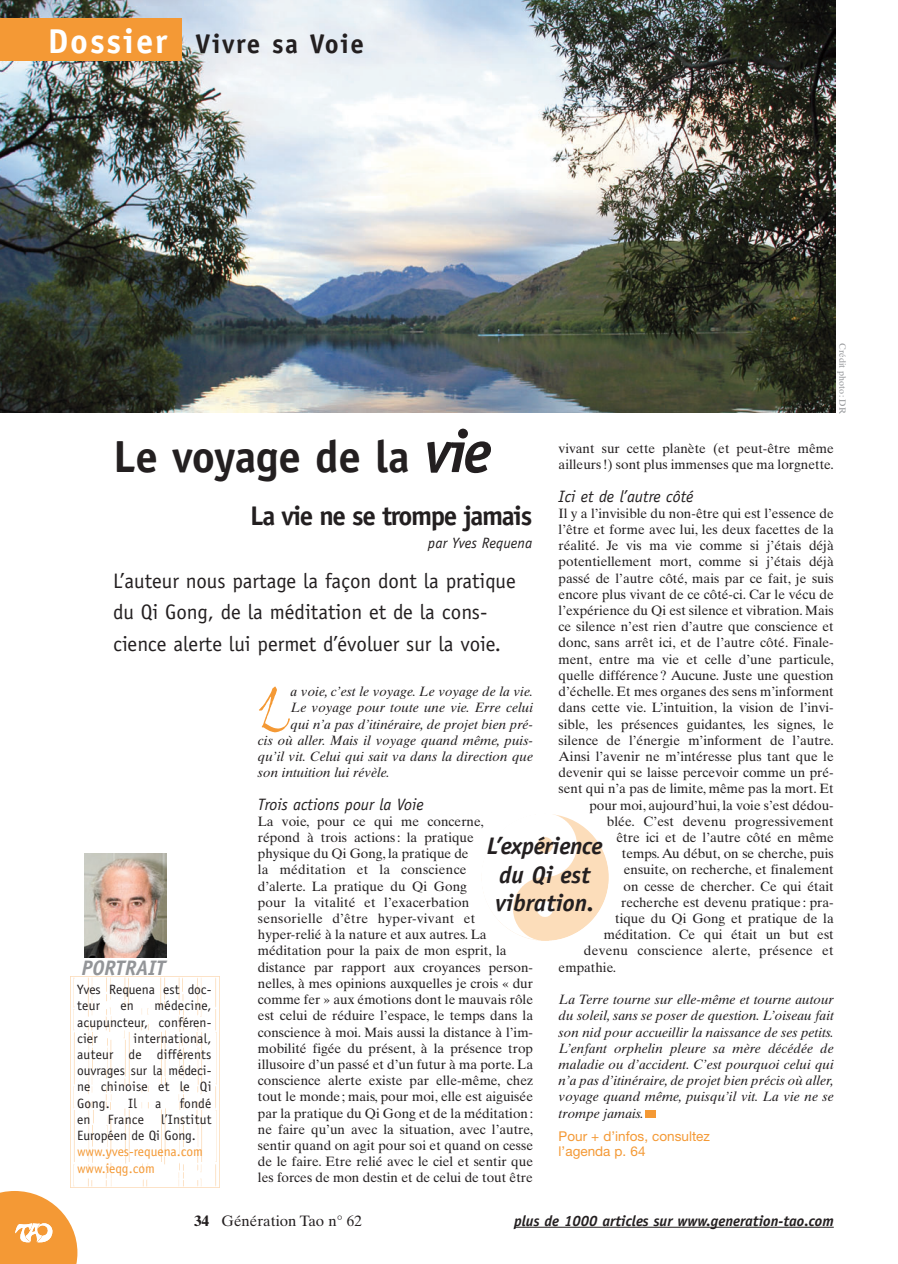
<style>
.page{position:relative;width:898px;height:1264px;background:#fff}
.page>*{position:absolute;margin:0;border:0;box-sizing:border-box;transform-origin:0 0}
.t1{font:61.95px "Bergell Plain";color:#f49935}
.t2{font:700 45px "Officina Sans";letter-spacing:-.005em;color:#231f20}
.t3{font:700 27px "Officina Sans";letter-spacing:-.05em;color:#231f20}
.t4{font:700 27px "Officina Sans";letter-spacing:.055em;color:#231f20}
.t5{font:italic 700 24px/28.8px "Officina Sans";color:#231f20;text-align:center}
.t6{font:21px/31.5px "Officina Sans";color:#231f20}
.t7{font:italic 700 21px "Officina Sans";color:#939598}
.t8{font:italic 16.5px "Officina Sans";color:#231f20}
.t9{font:italic 700 15px "Officina Sans";color:#231f20}
.t10{font:15px "Times Ten";color:#231f20}
.t11{font:italic 15px "Officina Sans";color:#231f20}
.t12{font:13.5px/16.2px "Times Ten";color:#231f20}
.t13{font:italic 13.5px/16.2px "Times Ten";color:#231f20;text-align:justify}
.t14{font:13.5px/16.2px "Officina Sans";letter-spacing:.01em;color:#231f20}
.t15{font:13.5px/15px "Helvetica Neue";color:#f49935}
.t16{font:13.5px "Times Ten";letter-spacing:.02em;color:#231f20}
.t17{font:13.5px/16.2px "Officina Sans";color:#f49935}
.t18{font:9px "Times Ten";color:#939598}
.s1{font-size:34.5px;color:#fff}
.s2{font-style:italic;font-size:60px}
.s3{font-weight:700}
</style>
<div class="page">
<hr style="left:513px;top:1226px;width:320px;height:1px;background:#231f20">
<img style="left:0;top:0;width:834px;height:412px">
<svg style="left:0;top:1191px;width:77px;height:72px"></svg>
<div style="left:645px;top:1110px;width:10px;height:7px;background:#f49935"></div>
<img style="left:70px;top:976px;width:149px;height:210px">
<img style="left:84px;top:853px;width:82px;height:103px">
<div style="left:0;top:18px;width:182px;height:43px;background:#f49935"></div>
<img style="left:481px;top:813px;width:127px;height:127px;border-radius:50%">
<h3 class="t4" style="left:48px;top:33px;width:317px"><span class="s1">Dossier</span> Vivre sa Voie</h3>
<p class="t18" style="left:845px;top:343px;width:72px;rotate:90deg">Crédit photo : DR</p>
<h2 class="t2" style="left:113px;top:439px;width:379px">Le voyage de la <span class="s2">vie</span></h2>
<p class="t12" style="left:558px;top:441px;width:276px">vivant sur cette planète (et peut-être même ailleurs !) sont plus immenses que ma lorgnette.</p>
<p class="t8" style="left:558px;top:489px;width:136px">Ici et de l’autre côté</p>
<p class="t12" style="left:558px;top:506px;width:276px">Il y a l’invisible du non-être qui est l’essence de</p>
<p class="t12" style="left:558px;top:522px;width:276px">l’être et forme avec lui, les deux facettes de la</p>
<p class="t12" style="left:558px;top:538px;width:276px">réalité. Je vis ma vie comme si j’étais déjà</p>
<p class="t12" style="left:558px;top:555px;width:276px">potentiellement mort, comme si j’étais déjà</p>
<p class="t12" style="left:558px;top:571px;width:276px">passé de l’autre côté, mais par ce fait, je suis</p>
<p class="t12" style="left:558px;top:587px;width:276px">encore plus vivant de ce côté-ci. Car le vécu de</p>
<p class="t12" style="left:558px;top:603px;width:276px">l’expérience du Qi est silence et vibration. Mais</p>
<p class="t12" style="left:558px;top:619px;width:276px">ce silence n’est rien d’autre que conscience et</p>
<p class="t12" style="left:558px;top:636px;width:276px">donc, sans arrêt ici, et de l’autre côté. Finale-</p>
<p class="t12" style="left:558px;top:652px;width:276px">ment, entre ma vie et celle d’une particule,</p>
<p class="t12" style="left:558px;top:668px;width:276px">quelle différence ? Aucune. Juste une question</p>
<p class="t12" style="left:558px;top:684px;width:276px">d’échelle. Et mes organes des sens m’informent</p>
<p class="t12" style="left:558px;top:700px;width:276px">dans cette vie. L’intuition, la vision de l’invi-</p>
<p class="t12" style="left:558px;top:717px;width:276px">sible, les présences guidantes, les signes, le</p>
<p class="t12" style="left:558px;top:733px;width:276px">silence de l’énergie m’informent de l’autre.</p>
<p class="t12" style="left:558px;top:749px;width:276px">Ainsi l’avenir ne m’intéresse plus tant que le</p>
<p class="t12" style="left:558px;top:765px;width:276px">devenir qui se laisse percevoir comme un pré-</p>
<p class="t12" style="left:558px;top:781px;width:276px">sent qui n’a pas de limite, même pas la mort. Et</p>
<p class="t12" style="left:589px;top:798px;width:246px">pour moi, aujourd’hui, la voie s’est dédou-</p>
<p class="t12" style="left:606px;top:814px;width:228px">blée. C’est devenu progressivement</p>
<p class="t12" style="left:616px;top:830px;width:219px">être ici et de l’autre côté en même</p>
<p class="t12" style="left:621px;top:846px;width:213px">temps. Au début, on se cherche, puis</p>
<p class="t12" style="left:623px;top:862px;width:211px">ensuite, on recherche, et finalement</p>
<p class="t12" style="left:623px;top:879px;width:212px">on cesse de chercher. Ce qui était</p>
<p class="t12" style="left:620px;top:895px;width:214px">recherche est devenu pratique : pra-</p>
<p class="t12" style="left:615px;top:911px;width:220px">tique du Qi Gong et pratique de la</p>
<p class="t12" style="left:603px;top:927px;width:231px">méditation. Ce qui était un but est</p>
<p class="t16" style="left:583px;top:945px;width:251px">devenu conscience alerte, présence et</p>
<p class="t12" style="left:558px;top:960px;width:59px">empathie.</p>
<p class="t13" style="left:558px;top:992px;width:276px">La Terre tourne sur elle-même et tourne autour du soleil, sans se poser de question. L’oiseau fait son nid pour accueillir la naissance de ses petits.<br>L’enfant orphelin pleure sa mère décédée de maladie ou d’accident. C’est pourquoi celui qui n’a pas d’itinéraire, de projet bien précis où aller, voyage quand même, puisqu’il vit. La vie ne se trompe jamais.</p>
<p class="t15" style="left:558px;top:1129px;width:153px">Pour + d’infos, consultez l’agenda p. 64</p>
<h3 class="t3" style="left:250px;top:505px;width:283px">La vie ne se trompe jamais</h3>
<p class="t11" style="left:428px;top:537px;width:105px">par Yves Requena</p>
<h3 class="t6" style="left:113px;top:566px;width:404px">L’auteur nous partage la façon dont la pratique du Qi Gong, de la méditation et de la cons&shy;cience alerte lui permet d’évoluer sur la voie.</h3>
<h1 class="t1" style="left:258px;top:682px;width:34px">L</h1>
<p class="t13" style="left:290px;top:684px;width:244px">a voie, c’est le voyage. Le voyage de la vie.</p>
<p class="t13" style="left:290px;top:700px;width:244px">Le voyage pour toute une vie. Erre celui</p>
<p class="t13" style="left:290px;top:717px;width:244px">qui n’a pas d’itinéraire, de projet bien pré-</p>
<p class="t13" style="left:258px;top:733px;width:276px">cis où aller. Mais il voyage quand même, puis-</p>
<p class="t13" style="left:258px;top:749px;width:276px">qu’il vit. Celui qui sait va dans la direction que</p>
<p class="t13" style="left:258px;top:765px;width:133px">son intuition lui révèle.</p>
<p class="t8" style="left:258px;top:797px;width:167px">Trois actions pour la Voie</p>
<p class="t12" style="left:258px;top:814px;width:276px">La voie, pour ce qui me concerne,<br>répond à trois actions : la pratique<br>physique du Qi Gong, la pratique de<br>la méditation et la conscience<br>d’alerte. La pratique du Qi Gong<br>pour la vitalité et l’exacerbation sensorielle d’être hyper-vivant et hyper-relié à la nature et aux autres. La méditation pour la paix de mon esprit, la distance par rapport aux croyances person&shy;nelles, à mes opinions auxquelles je crois « dur comme fer » aux émotions dont le mauvais rôle est celui de réduire l’espace, le temps dans la conscience à moi. Mais aussi la distance à l’im&shy;mobilité figée du présent, à la présence trop illusoire d’un passé et d’un futur à ma porte. La conscience alerte existe par elle-même, chez tout le monde ; mais, pour moi, elle est aiguisée par la pratique du Qi Gong et de la méditation : ne faire qu’un avec la situation, avec l’autre, sentir quand on agit pour soi et quand on cesse de le faire. Etre relié avec le ciel et sentir que les forces de mon destin et de celui de tout être</p>
<h3 class="t5" style="left:486px;top:833px;width:117px">L’expérience du Qi est vibration.</h3>
<h3 class="t7" style="left:81px;top:959px;width:86px">PORTRAIT</h3>
<p class="t14" style="left:77px;top:982px;width:136px">Yves Requena est doc&shy;teur</p>
<p class="t14" style="left:77px;top:998px;width:136px;text-align:justify;text-indent:77px">médecine, acupuncteur, conféren&shy;cier</p>
<p class="t14" style="left:120px;top:998px;width:15px">en</p>
<p class="t14" style="left:77px;top:1031px;width:136px;text-align:justify;text-indent:56px">international, auteur de différents ouvrages sur la médeci&shy;ne chinoise et le Qi Gong.</p>
<p class="t14" style="left:128px;top:1095px;width:10px">Il</p>
<p class="t14" style="left:155px;top:1095px;width:8px">a</p>
<p class="t14" style="left:180px;top:1095px;width:33px">fondé</p>
<p class="t14" style="left:77px;top:1112px;width:136px;text-indent:84px">l’Institut<br>Européen de Qi Gong.</p>
<p class="t17" style="left:77px;top:1144px;width:127px">www.yves-requena.com www.ieqg.com</p>
<p class="t14" style="left:77px;top:1112px;width:15px">en</p>
<p class="t14" style="left:108px;top:1112px;width:38px">France</p>
<p class="t10" style="left:194px;top:1215px;width:169px"><span class="s3">34</span> Génération Tao n° 62</p>
<p class="t9" style="left:513px;top:1214px;width:321px">plus de 1000 articles sur www.generation-tao.com</p>
</div>
